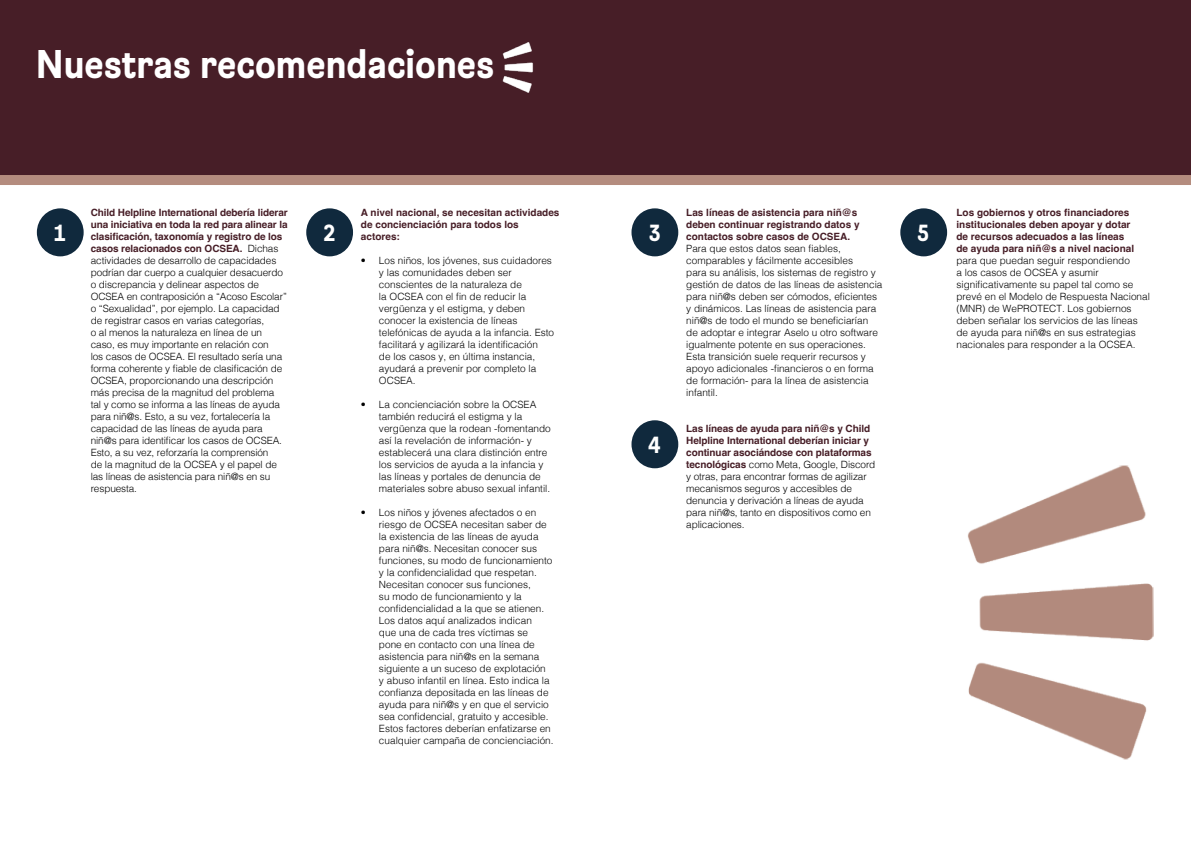
<style>
.page{position:relative;width:1191px;height:842px;background:#fff}
.page>*{position:absolute;margin:0;border:0;box-sizing:border-box;transform-origin:0 0}
.t1{font:700 40px "Brezel Grotesk";color:#fff}
.t2{font:700 24px "Brezel Grotesk";color:#fff}
.t3{font:300 10px/12px "Helvetica";color:#000}
.t4{font:700 10px/12px "Helvetica";color:#471e27}
.s1{font-weight:700;color:#471e27}
</style>
<div class="page">
<div style="left:0;top:0;width:1191px;height:185px;background:#471e27"></div>
<img style="left:502px;top:34px;width:40px;height:67px">
<div style="left:37px;top:208px;width:47px;height:48px;background:#10293d;border-radius:50%"></div>
<div style="left:306px;top:208px;width:47px;height:48px;background:#10293d;border-radius:50%"></div>
<div style="left:631px;top:208px;width:47px;height:48px;background:#10293d;border-radius:50%"></div>
<div style="left:631px;top:420px;width:47px;height:48px;background:#10293d;border-radius:50%"></div>
<div style="left:900px;top:208px;width:47px;height:48px;background:#10293d;border-radius:50%"></div>
<img style="left:968px;top:465px;width:186px;height:295px">
<h1 class="t1" style="left:36px;top:39px;width:459px">Nuestras recomendaciones</h1>
<p class="t3" style="left:91px;top:206px;width:198px"><span class="s1">Child Helpline International debería liderar una iniciativa en toda la red para alinear la clasificación, taxonomía y registro de los casos relacionados con OCSEA.</span> Dichas actividades de desarrollo de capacidades podrían dar cuerpo a cualquier desacuerdo o discrepancia y delinear aspectos de OCSEA en contraposición a “Acoso Escolar” o “Sexualidad”, por ejemplo. La capacidad de registrar casos en varias categorías,<br>o al menos la naturaleza en línea de un caso, es muy importante en relación con<br>los casos de OCSEA. El resultado sería una forma coherente y fiable de clasificación de OCSEA, proporcionando una descripción más precisa de la magnitud del problema<br>tal y como se informa a las líneas de ayuda para niñ@s. Esto, a su vez, fortalecería la capacidad de las líneas de ayuda para niñ@s para identificar los casos de OCSEA.<br>Esto, a su vez, reforzaría la comprensión<br>de la magnitud de la OCSEA y el papel de las líneas de asistencia para niñ@s en su respuesta.</p>
<p class="t4" style="left:361px;top:207px;width:200px">A nivel nacional, se necesitan actividades de concienciación para todos los actores:</p>
<p class="t3" style="left:379px;top:254px;width:177px;text-indent:-18px">• Los niños, los jóvenes, sus cuidadores y las comunidades deben ser conscientes de la naturaleza de<br>la OCSEA con el fin de reducir la vergüenza y el estigma, y deben conocer la existencia de líneas telefónicas de ayuda a la infancia. Esto facilitará y agilizará la identificación<br>de los casos y, en última instancia, ayudará a prevenir por completo la<br>OCSEA.</p>
<p class="t3" style="left:379px;top:398px;width:173px;text-indent:-18px">• La concienciación sobre la OCSEA también reducirá el estigma y la vergüenza que la rodean -fomentando así la revelación de información- y establecerá una clara distinción entre los servicios de ayuda a la infancia y las líneas y portales de denuncia de materiales sobre abuso sexual infantil.</p>
<p class="t3" style="left:379px;top:506px;width:176px;text-indent:-18px">• Los niños y jóvenes afectados o en riesgo de OCSEA necesitan saber de la existencia de las líneas de ayuda para niñ@s. Necesitan conocer sus funciones, su modo de funcionamiento y la confidencialidad que respetan.<br>Necesitan conocer sus funciones,<br>su modo de funcionamiento y la confidencialidad a la que se atienen.<br>Los datos aquí analizados indican<br>que una de cada tres víctimas se<br>pone en contacto con una línea de asistencia para niñ@s en la semana siguiente a un suceso de explotación<br>y abuso infantil en línea. Esto indica la confianza depositada en las líneas de ayuda para niñ@s y en que el servicio sea confidencial, gratuito y accesible.<br>Estos factores deberían enfatizarse en cualquier campaña de concienciación.</p>
<h2 class="t2" style="left:54px;top:218px;width:13px">1</h2>
<h2 class="t2" style="left:323px;top:218px;width:14px">2</h2>
<h2 class="t2" style="left:648px;top:218px;width:14px">3</h2>
<h2 class="t2" style="left:648px;top:430px;width:14px">4</h2>
<p class="t4" style="left:686px;top:207px;width:175px">Las líneas de asistencia para niñ@s deben continuar registrando datos y contactos sobre casos de OCSEA.</p>
<p class="t3" style="left:686px;top:242px;width:198px">Para que estos datos sean fiables, comparables y fácilmente accesibles<br>para su análisis, los sistemas de registro y gestión de datos de las líneas de asistencia para niñ@s deben ser cómodos, eficientes y dinámicos. Las líneas de asistencia para niñ@s de todo el mundo se beneficiarían<br>de adoptar e integrar Aselo u otro software igualmente potente en sus operaciones.<br>Esta transición suele requerir recursos y apoyo adicionales -financieros o en forma de formación- para la línea de asistencia infantil.</p>
<p class="t3" style="left:686px;top:422px;width:191px"><span class="s1">Las líneas de ayuda para niñ@s y Child Helpline International deberían iniciar y continuar asociándose con plataformas tecnológicas</span> como Meta, Google, Discord y otras, para encontrar formas de agilizar mecanismos seguros y accesibles de denuncia y derivación a líneas de ayuda para niñ@s, tanto en dispositivos como en aplicaciones.</p>
<h2 class="t2" style="left:917px;top:218px;width:14px">5</h2>
<p class="t4" style="left:956px;top:207px;width:179px">Los gobiernos y otros financiadores institucionales deben apoyar y dotar de recursos adecuados a las líneas de ayuda para niñ@s a nivel nacional</p>
<p class="t3" style="left:956px;top:254px;width:195px">para que puedan seguir respondiendo<br>a los casos de OCSEA y asumir significativamente su papel tal como se prevé en el Modelo de Respuesta Nacional (MNR) de WePROTECT. Los gobiernos deben señalar los servicios de las líneas de ayuda para niñ@s en sus estrategias nacionales para responder a la OCSEA.</p>
</div>
